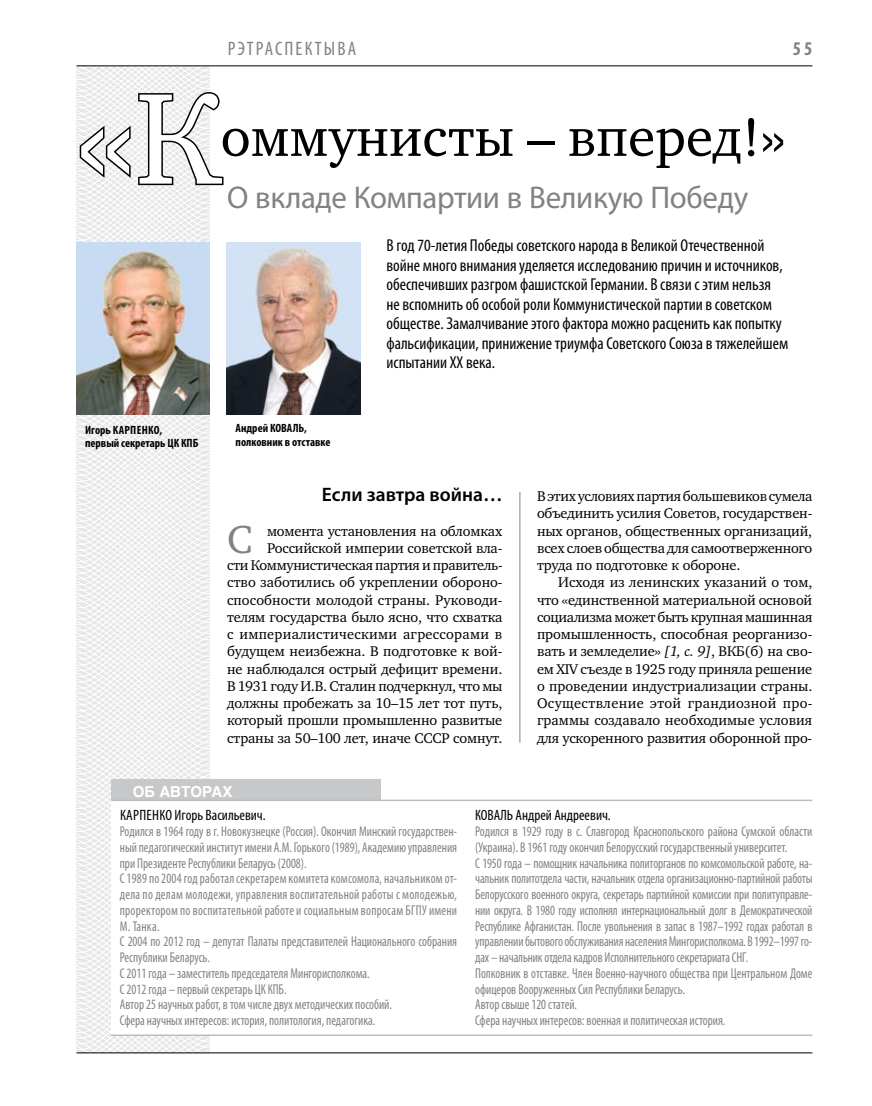
<style>
.page{position:relative;width:872px;height:1106px;background:#fff}
.page>*{position:absolute;margin:0;border:0;box-sizing:border-box;transform-origin:0 0}
.t1{font:132.6px "Charter C";color:#fff}
.t2{font:55.5px "Charter C";color:#000}
.t3{font:40.05px "Charter C";color:#808285}
.t4{font:31.5px "Myriad Pro";letter-spacing:-.01em;color:#808285}
.t5{font:600 19.5px "Myriad Pro";color:#000}
.t6{font:condensed 19.5px "Myriad Pro";color:#808285}
.t7{font:700 condensed 19.5px "Myriad Pro";color:#808285}
.t8{font:condensed 17.25px/19.5px "Myriad Pro";color:#000}
.t9{font:condensed 15px "Myriad Pro";color:#000}
.t10{font:700 15px "Helios";color:#fff}
.t11{font:14.4px/17.2px "Charter C";letter-spacing:-.01em;color:#000;text-align:justify}
.t12{font:condensed 14.25px/15.8px "Myriad Pro";color:#808285;scale:.9 1}
.t13{font:700 condensed 12px/13.5px "Myriad Pro";color:#000}
.s1{font-style:italic}
</style>
<div class="page">
<svg style="left:76px;top:65px;width:192px;height:989px"></svg>
<hr style="left:519px;top:492px;width:1px;height:250px;background:#808285">
<img style="left:227px;top:242px;width:133px;height:173px">
<svg style="left:78px;top:91px;width:147px;height:96px"></svg>
<img style="left:77px;top:242px;width:133px;height:172px">
<div style="left:111px;top:779px;width:270px;height:23px;background:#c6c8ca"></div>
<div style="left:111px;top:800px;width:701px;height:236px;background:#fff"></div>
<hr style="left:111px;top:1034px;width:701px;height:2px;background:#bcbdc0">
<hr style="left:111px;top:799px;width:701px;height:2px;background:#bcbdc0">
<hr style="left:77px;top:65px;width:735px;height:1px;background:#000">
<hr style="left:77px;top:1052px;width:735px;height:1px;background:#000">
<h3 class="t6" style="left:228px;top:37px;width:130px">Рэтрасп ектыва</h3>
<h3 class="t7" style="left:793px;top:37px;width:21px">55</h3>
<h1 class="t1" style="left:77px;top:65px;width:146px">«К</h1>
<h2 class="t2" style="left:221px;top:106px;width:566px">оммунисты – вперед!»</h2>
<h3 class="t4" style="left:227px;top:178px;width:522px">О вкладе Компартии в Великую Победу</h3>
<p class="t13" style="left:85px;top:423px;width:115px">Игорь Карпенко, первый секретарь ЦК КПБ</p>
<p class="t13" style="left:236px;top:421px;width:96px">Андрей КОВАЛЬ, полковник в отставке</p>
<p class="t8" style="left:386px;top:236px;width:403px">В год 70-летия Победы советского народа в Великой Отечественной войне много внимания уделяется исследованию причин и источников, обеспечивших разгром фашистской Германии. В связи с этим нельзя не вспомнить об особой роли Коммунистической партии в советском обществе. Замалчивание этого фактора можно расценить как попытку фальсификации, принижение триумфа Советского Союза в тяжелейшем испытании ХХ века.</p>
<h3 class="t5" style="left:322px;top:482px;width:182px">Если завтра война…</h3>
<p class="t11" style="left:227px;top:522px;width:277px;text-align:right">момента установления на обломках Российской империи советской вла-<br>сти Коммунистическая партия и правитель&shy;ство заботились об укреплении обороно&shy;способности молодой страны. Руководи&shy;телям государства было ясно, что схватка с империалистическими агрессорами в будущем неизбежна. В подготовке к вой&shy;не наблюдался острый дефицит времени.<br>В 1931 году И.В. Сталин подчеркнул, что мы должны пробежать за 10–15 лет тот путь, который прошли промышленно развитые страны за 50–100 лет, иначе СССР сомнут.</p>
<h3 class="t3" style="left:227px;top:517px;width:27px">С</h3>
<p class="t11" style="left:537px;top:487px;width:277px">В этих условиях партия большевиков сумела объединить усилия Советов, государствен&shy;ных органов, общественных организаций, всех слоев общества для самоотверженного труда по подготовке к обороне.</p>
<p class="t11" style="left:537px;top:574px;width:277px;text-indent:21px">Исходя из ленинских указаний о том, что «единственной материальной основой социализма может быть крупная машинная промышленность, способная реорганизо&shy;вать и земледелие» <span class="s1">[1, с. 9]</span>, ВКБ(б) на сво&shy;ем XIV съезде в 1925 году приняла решение о проведении индустриализации страны.<br>Осуществление этой грандиозной про&shy;граммы создавало необходимые условия для ускоренного развития оборонной про-</p>
<p class="t10" style="left:133px;top:783px;width:101px">об авторах</p>
<p class="t9" style="left:120px;top:806px;width:147px">Карпенко Игорь Васильевич.</p>
<p class="t12" style="left:120px;top:823px;width:376px">Родился в 1964 году в г. Новокузнецке (Россия). Окончил Минский государствен&shy;ный педагогический институт имени А.М. Горького (1989), Академию управления при Президенте Республики Беларусь (2008).<br>С 1989 по 2004 год работал секретарем комитета комсомола, начальником от&shy;дела по делам молодежи, управления воспитательной работы с молодежью, проректором по воспитательной работе и социальным вопросам БГПУ имени М. Танка.<br>С 2004 по 2012 год – депутат Палаты представителей Национального собрания Республики Беларусь.<br>С 2011 года – заместитель председателя Мингорисполкома.<br>С 2012 года – первый секретарь ЦК КПБ.<br>Автор 25 научных работ, в том числе двух методических пособий.<br>Сфера научных интересов: история, политология, педагогика.</p>
<p class="t9" style="left:475px;top:806px;width:137px">КОВАЛЬ Андрей Андреевич.</p>
<p class="t12" style="left:475px;top:823px;width:376px">Родился в 1929 году в с. Славгород Краснопольского района Сумской области (Украина). В 1961 году окончил Белорусский государственный университет.<br>С 1950 года – помощник начальника политорганов по комсомольской работе, на&shy;чальник политотдела части, начальник отдела организационно-партийной работы Белорусского военного округа, секретарь партийной комиссии при политуправле&shy;нии округа. В 1980 году исполнял интернациональный долг в Демократической Республике Афганистан. После увольнения в запас в 1987–1992 годах работал в управлении бытового обслуживания населения Мингорисполкома. В 1992–1997 го&shy;дах – начальник отдела кадров Исполнительного секретариата СНГ.<br>Полковник в отставке. Член Военно-научного общества при Центральном Доме офицеров Вооруженных Сил Республики Беларусь.<br>Автор свыше 120 статей.<br>Сфера научных интересов: военная и политическая история.</p>
</div>
